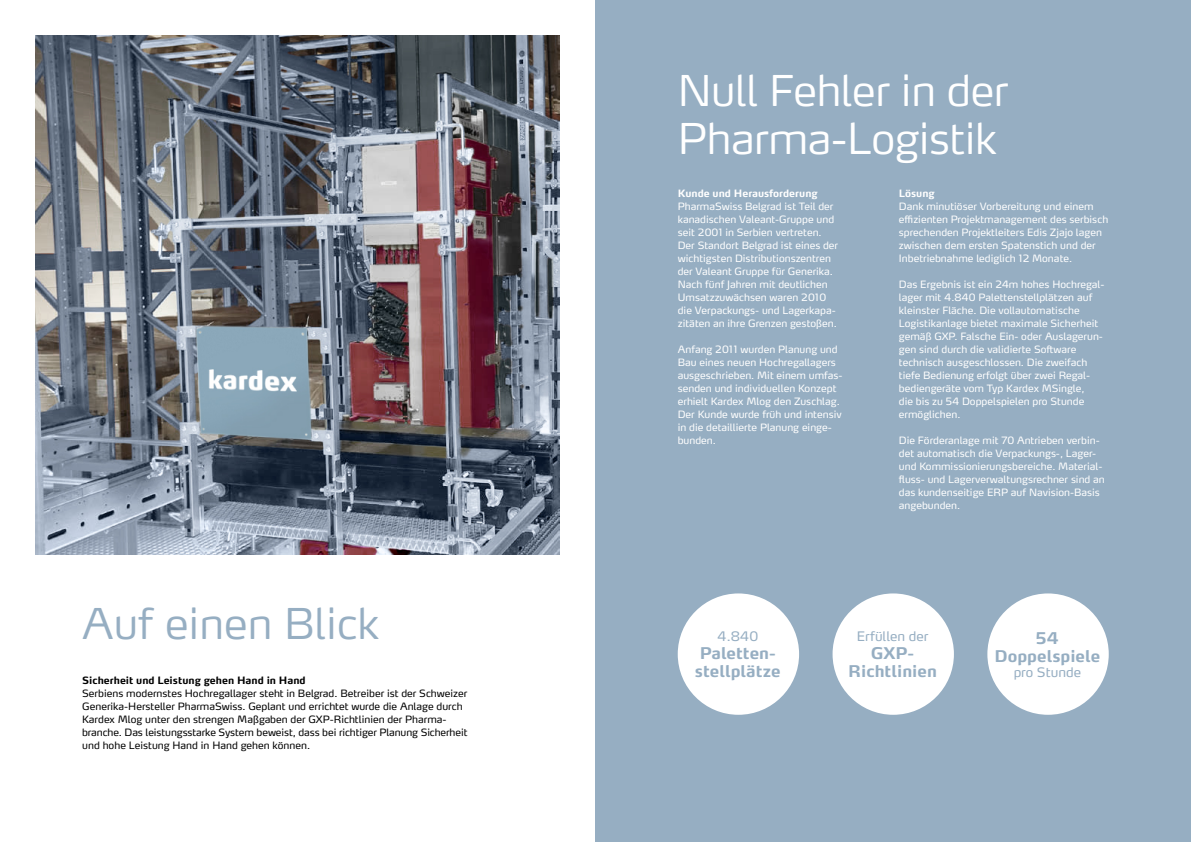
<style>
.page{position:relative;width:1191px;height:842px;background:#fff}
.page>*{position:absolute;margin:0;border:0;box-sizing:border-box;transform-origin:0 0}
.t1{font:300 42px/48px "Max Pro";letter-spacing:-.01em;color:#fff}
.t2{font:300 42px "Max Pro";color:#96aec2}
.t3{font:700 16px/18px "Max Pro";color:#96aec2;text-align:center}
.t4{font:13px "Max Pro";color:#96aec2}
.t5{font:10px/13px "Max Pro";color:#fff}
.t6{font:10px/13px "Max Pro";color:#000}
.t7{font:700 10px "Max Pro";color:#000}
.t8{font:700 10px "Max Pro";color:#fff}
</style>
<div class="page">
<div style="left:595px;top:0;width:596px;height:842px;background:#96aec2"></div>
<img style="left:36px;top:36px;width:524px;height:518px">
<div style="left:677px;top:593px;width:122px;height:122px;background:#fff;border-radius:50%"></div>
<div style="left:832px;top:593px;width:122px;height:122px;background:#fff;border-radius:50%"></div>
<div style="left:987px;top:593px;width:121px;height:122px;background:#fff;border-radius:50%"></div>
<h1 class="t2" style="left:82px;top:588px;width:298px">Auf einen Blick</h1>
<p class="t7" style="left:82px;top:672px;width:225px">Sicherheit und Leistung gehen Hand in Hand</p>
<p class="t6" style="left:82px;top:686px;width:387px">Serbiens modernstes Hochregallager steht in Belgrad. Betreiber ist der Schweizer Generika-Hersteller PharmaSwiss. Geplant und errichtet wurde die Anlage durch Kardex Mlog unter den strengen Maßgaben der GXP-Richtlinien der Pharma&shy;branche. Das leistungsstarke System beweist, dass bei richtiger Planung Sicherheit und hohe Leistung Hand in Hand gehen können.</p>
<h1 class="t1" style="left:677px;top:62px;width:332px">Null Fehler in der<br>Pharma-Logistik</h1>
<p class="t8" style="left:899px;top:184px;width:37px">Lösung</p>
<p class="t5" style="left:899px;top:199px;width:211px">Dank minutiöser Vorbereitung und einem effizienten Projektmanagement des serbisch sprechenden Projektleiters Edis Zjajo lagen zwischen dem ersten Spatenstich und der Inbetriebnahme lediglich 12 Monate.</p>
<p class="t5" style="left:899px;top:277px;width:207px">Das Ergebnis ist ein 24m hohes Hochregal&shy;lager mit 4.840 Palettenstellplätzen auf kleinster Fläche. Die vollautomatische Logistikanlage bietet maximale Sicherheit gemäß GXP. Falsche Ein- oder Auslagerun&shy;gen sind durch die validierte Software technisch ausgeschlossen. Die zweifach tiefe Bedienung erfolgt über zwei Regal&shy;bediengeräte vom Typ Kardex MSingle,<br>die bis zu 54 Doppelspielen pro Stunde ermöglichen.</p>
<p class="t5" style="left:899px;top:433px;width:207px">Die Förderanlage mit 70 Antrieben verbin&shy;det automatisch die Verpackungs-, Lager&shy;und Kommissionierungsbereiche. Material&shy;fluss- und Lagerverwaltungsrechner sind an das kundenseitige ERP auf Navision-Basis angebunden.</p>
<p class="t8" style="left:678px;top:184px;width:141px">Kunde und Herausforderung</p>
<p class="t5" style="left:678px;top:199px;width:162px">PharmaSwiss Belgrad ist Teil der kanadischen Valeant-Gruppe und seit 2001 in Serbien vertreten.<br>Der Standort Belgrad ist eines der wichtigsten Distributionszentren der Valeant Gruppe für Generika.<br>Nach fünf Jahren mit deutlichen<br>Umsatzzuwächsen waren 2010 die Verpackungs- und Lagerkapa&shy;zitäten an ihre Grenzen gestoßen.</p>
<p class="t5" style="left:678px;top:342px;width:166px">Anfang 2011 wurden Planung und<br>Bau eines neuen Hochregallagers ausgeschrieben. Mit einem umfas&shy;senden und individuellen Konzept erhielt Kardex Mlog den Zuschlag.<br>Der Kunde wurde früh und intensiv in die detaillierte Planung einge&shy;bunden.</p>
<h3 class="t4" style="left:717px;top:625px;width:43px">4.840</h3>
<h2 class="t3" style="left:695px;top:642px;width:87px">Paletten&shy;stellplätze</h2>
<h3 class="t4" style="left:856px;top:625px;width:73px">Erfüllen der</h3>
<h2 class="t3" style="left:848px;top:642px;width:90px">GXP-<br>Richtlinien</h2>
<h2 class="t3" style="left:994px;top:627px;width:107px">54<br>Doppelspiele</h2>
<h3 class="t4" style="left:1013px;top:661px;width:69px">pro Stunde</h3>
</div>
